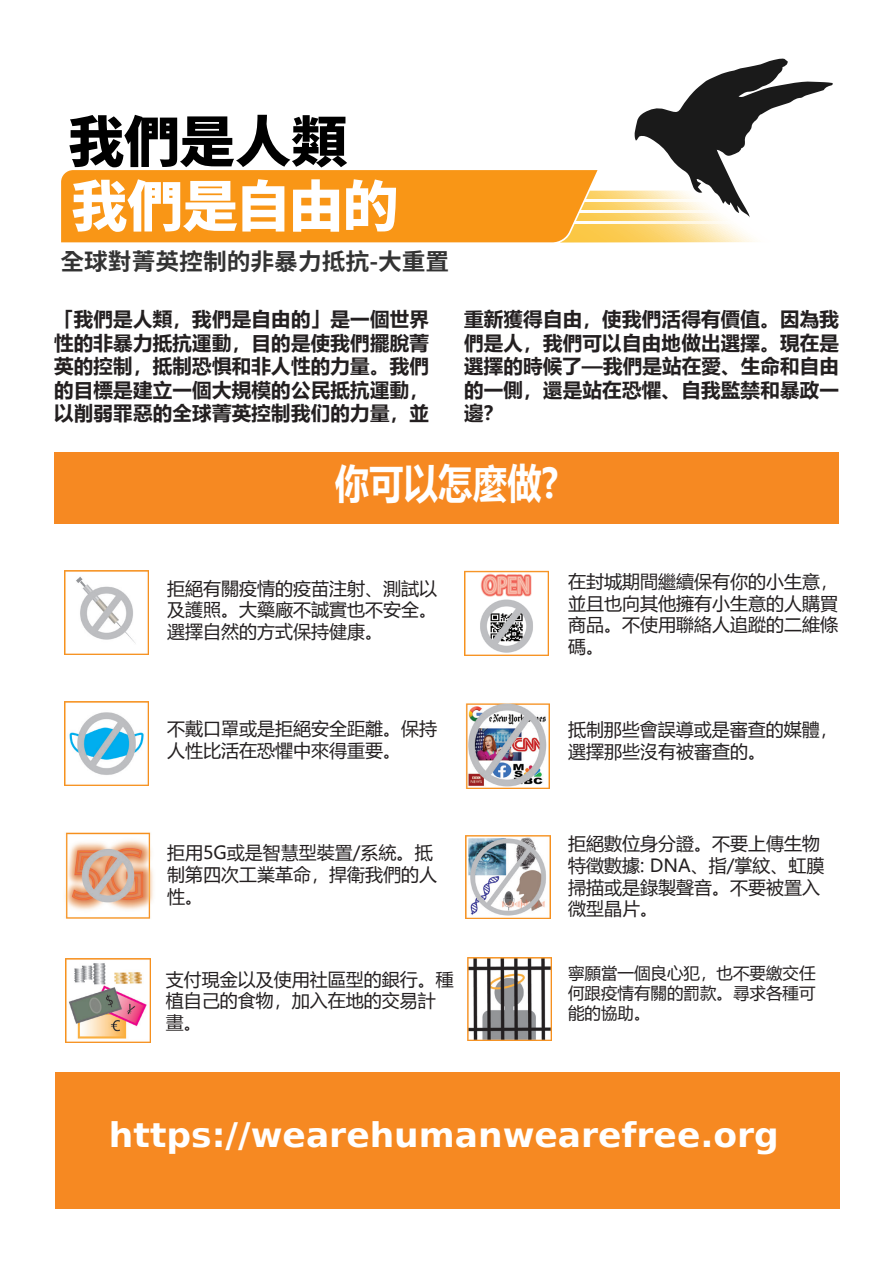
<style>
.page{position:relative;width:893px;height:1263px;background:#fff}
.page>*{position:absolute;margin:0;border:0;box-sizing:border-box;transform-origin:0 0}
.t1{font:800 55.05px "Source Han Sans TW";letter-spacing:-.03em;color:#fff}
.t2{font:800 55.05px "Source Han Sans TW";letter-spacing:-.01em;color:#000}
.t3{font:700 40.65px "Microsoft Ya Hei";color:#fff;scale:.85 1}
.t4{font:700 33.75px "DejaVu Sans";color:#fff}
.t5{font:700 23.25px "Source Han Sans TW";color:#333}
.t6{font:700 19.5px/23.4px "Microsoft Ya Hei";letter-spacing:.015em;color:#231f20;text-align:justify}
.t7{font:18px/21.6px "Microsoft Ya Hei";color:#231f20}
.t8{font:16.5px/19.8px "Microsoft Ya Hei";color:#231f20;text-align:justify}
</style>
<div class="page">
<div style="left:54px;top:452px;width:785px;height:72px;background:#f68922"></div>
<div style="left:55px;top:1072px;width:785px;height:136px;background:#f68922"></div>
<img style="left:64px;top:701px;width:85px;height:85px">
<img style="left:65px;top:832px;width:89px;height:87px">
<img style="left:64px;top:570px;width:85px;height:85px">
<img style="left:465px;top:571px;width:84px;height:84px">
<img style="left:465px;top:703px;width:85px;height:85px">
<img style="left:467px;top:958px;width:84px;height:82px">
<img style="left:65px;top:958px;width:85px;height:84px">
<img style="left:466px;top:836px;width:85px;height:82px">
<svg style="left:61px;top:58px;width:772px;height:185px"></svg>
<p class="t2" style="left:68px;top:111px;width:281px">我們是人類</p>
<p class="t1" style="left:71px;top:175px;width:329px">我們是自由的</p>
<p class="t5" style="left:60px;top:248px;width:390px">全球對菁英控制的非暴力抵抗-大重置</p>
<p class="t6" style="left:54px;top:307px;width:377px">「我們是人類，我們是自由的」是一個世界性的非暴力抵抗運動，目的是使我們擺脫菁英的控制，抵制恐惧和非人性的力量。我們的目標是建立一個大規模的公民抵抗運動，以削弱罪惡的全球菁英控制我们的力量，並</p>
<p class="t6" style="left:464px;top:307px;width:377px">重新獲得自由，使我們活得有價值。因為我們是人，我們可以自由地做出選擇。現在是選擇的時候了—我們是站在愛、生命和自由的一側，還是站在恐懼、自我監禁和暴政一邊？</p>
<p class="t3" style="left:335px;top:455px;width:264px">你可以怎麼做?</p>
<p class="t7" style="left:167px;top:577px;width:271px;text-align:justify">拒絕有關疫情的疫苗注射、測試以及護照。大藥廠不誠實也不安全。選擇自然的方式保持健康。</p>
<p class="t7" style="left:167px;top:717px;width:271px">不戴口罩或是拒絕安全距離。保持人性比活在恐懼中來得重要。</p>
<p class="t7" style="left:568px;top:570px;width:272px;text-align:justify">在封城期間繼續保有你的小生意，並且也向其他擁有小生意的人購買商品。不使用聯絡人追蹤的二維條碼。</p>
<p class="t7" style="left:568px;top:718px;width:271px">抵制那些會誤導或是審查的媒體，選擇那些沒有被審查的。</p>
<p class="t7" style="left:167px;top:842px;width:271px">拒用5G或是智慧型裝置/系統。抵制第四次工業革命，捍衛我們的人性。</p>
<p class="t7" style="left:166px;top:968px;width:290px">支付現金以及使用社區型的銀行。種植自己的食物，加入在地的交易計畫。</p>
<p class="t7" style="left:568px;top:833px;width:258px">拒絕數位身分證。不要上傳生物特徵數據: DNA、指/掌紋、虹膜掃描或是錄製聲音。不要被置入微型晶片。</p>
<p class="t8" style="left:568px;top:963px;width:249px">寧願當一個良心犯，也不要繳交任何跟疫情有關的罰款。尋求各種可能的協助。</p>
<p class="t4" style="left:109px;top:1107px;width:671px">https://wearehumanwearefree.org</p>
</div>
